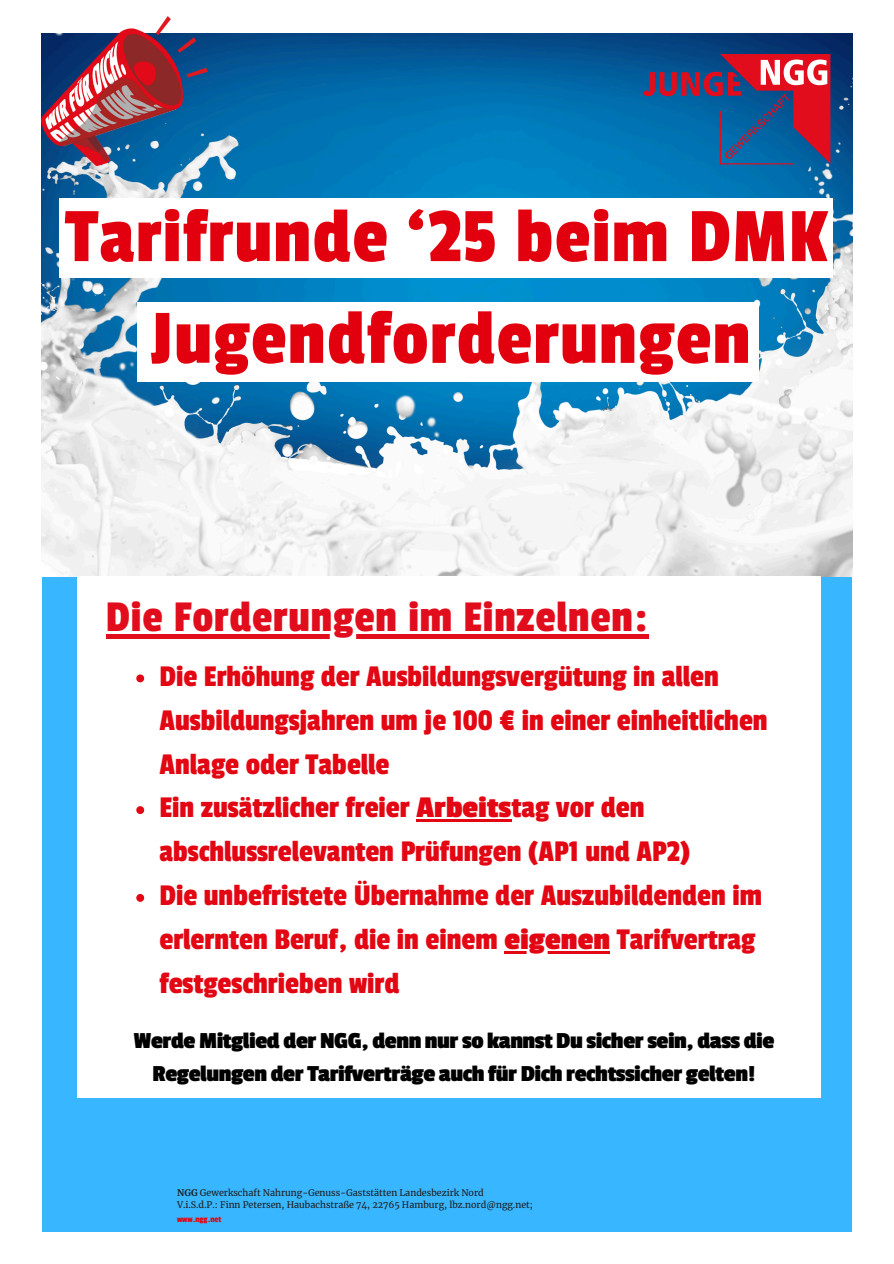
<style>
.page{position:relative;width:894px;height:1264px;background:#fff}
.page>*{position:absolute;margin:0;border:0;box-sizing:border-box;transform-origin:0 0}
.t1{font:80.4px "Passion One";letter-spacing:.02em;color:#e3000e}
.t2{font:45.9px "Passion One";letter-spacing:.02em;color:#e20d1c}
.t3{font:31.5px/43.8px "Passion One";color:#e30613}
.t4{font:700 24px/32.7px "Passion One";letter-spacing:-.02em;color:#000;text-align:center}
.t5{font:9px "Merriweather";color:#1e1d1b}
.t6{font:9px "Passion One";color:#e30613}
.s1{font-weight:700}
</style>
<div class="page">
<div style="left:42px;top:34px;width:809px;height:1197px;background:#38b6ff"></div>
<img style="left:41px;top:34px;width:810px;height:542px">
<svg style="left:642px;top:54px;width:188px;height:110px"></svg>
<img style="left:42px;top:17px;width:165px;height:148px">
<div style="left:137px;top:302px;width:621px;height:79px;background:#fff"></div>
<div style="left:59px;top:198px;width:774px;height:79px;background:#fff"></div>
<div style="left:76px;top:576px;width:744px;height:521px;background:#fff"></div>
<hr style="left:106px;top:634px;width:542px;height:4px;background:#e20d1c">
<svg style="left:136px;top:674px;width:8px;height:8px"></svg>
<svg style="left:136px;top:806px;width:8px;height:8px"></svg>
<hr style="left:416px;top:819px;width:95px;height:3px;background:#e30613">
<svg style="left:136px;top:894px;width:8px;height:7px"></svg>
<hr style="left:504px;top:951px;width:106px;height:2px;background:#e30613">
<p class="t1" style="left:65px;top:194px;width:763px">Tarifrunde ‘25 beim DMK</p>
<h4 class="t1" style="left:150px;top:296px;width:602px">Jugendforderungen</h4>
<p class="t2" style="left:106px;top:592px;width:542px">Die Forderungen im Einzelnen:</p>
<p class="t3" style="left:159px;top:655px;width:609px">Die Erhöhung der Ausbildungsvergütung in allen<br>Ausbildungsjahren um je 100 € in einer einheitlichen<br>Anlage oder Tabelle</p>
<h1 class="t3" style="left:159px;top:786px;width:532px">Ein zusätzlicher freier <span class="s1">Arbeits</span>tag vor den abschlussrelevanten Prüfungen (AP1 und AP2)</h1>
<h1 class="t3" style="left:159px;top:874px;width:604px">Die unbefristete Übernahme der Auszubildenden im erlernten Beruf, die in einem <span class="s1">eigenen</span> Tarifvertrag</h1>
<h2 class="t3" style="left:159px;top:962px;width:241px">festgeschrieben wird</h2>
<p class="t4" style="left:133px;top:1025px;width:642px">Werde Mitglied der NGG, denn nur so kannst Du sicher sein, dass die<br>Regelungen der Tarifverträge auch für Dich rechtssicher gelten!</p>
<p class="t5" style="left:177px;top:1187px;width:308px"><span class="s1">NGG</span> Gewerkschaft Nahrung-Genuss-Gaststätten Landesbezirk Nord</p>
<p class="t5" style="left:177px;top:1199px;width:357px">V.i.S.d.P.: Finn Petersen, Haubachstraße 74, 22765 Hamburg, lbz.nord@ngg.net;</p>
<p class="t6" style="left:177px;top:1214px;width:46px">www.ngg.net</p>
</div>
